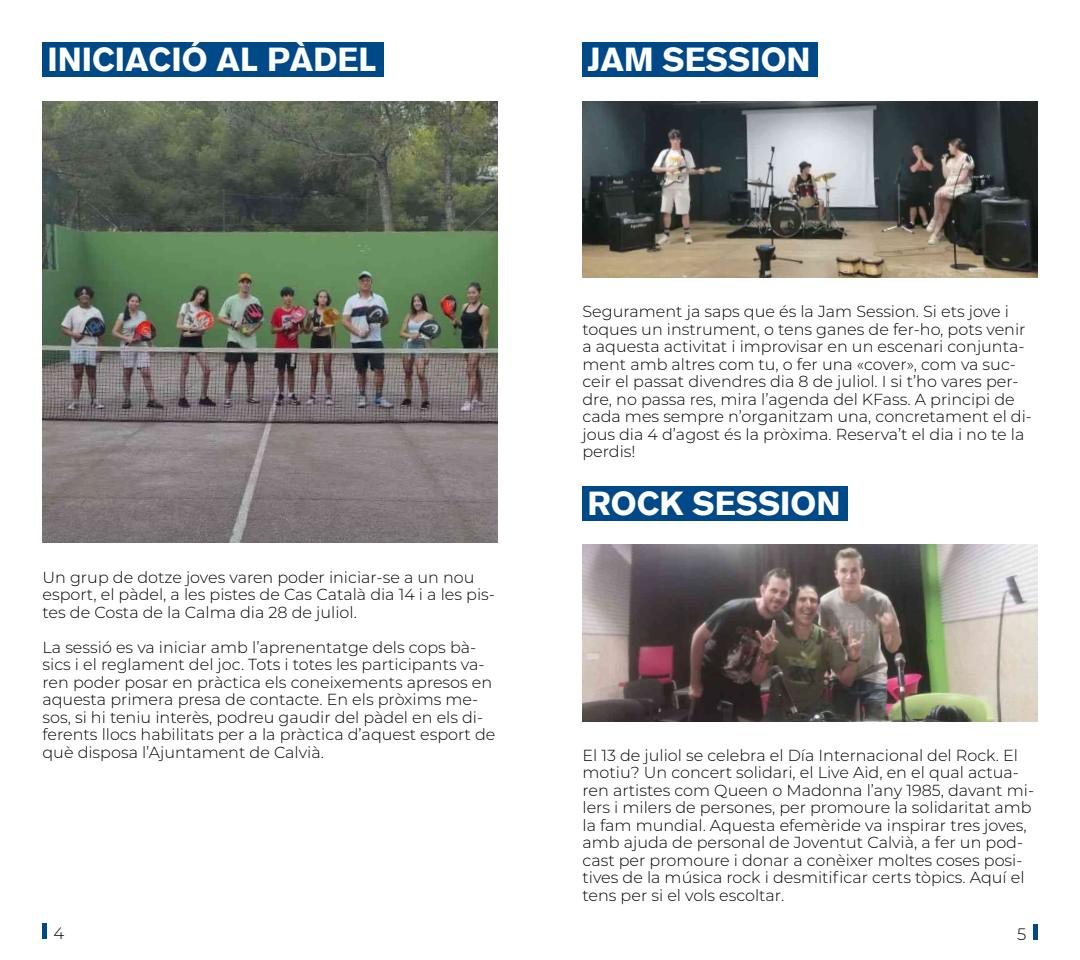
<style>
.page{position:relative;width:1080px;height:960px;background:#fff}
.page>*{position:absolute;margin:0;border:0;box-sizing:border-box;transform-origin:0 0}
.t1{font:900 32.5px "Akzidenz Grotesk";color:#fff}
.t2{font:300 16.5px "Montserrat";color:#000}
.t3{font:300 16px/17.5px "Montserrat";color:#000}
</style>
<div class="page">
<hr style="left:43px;top:923px;width:4px;height:16px;background:#004988">
<hr style="left:1033px;top:924px;width:4px;height:16px;background:#004988">
<div style="left:43px;top:43px;width:341px;height:34px;background:#004988"></div>
<img style="left:43px;top:101px;width:454px;height:442px">
<div style="left:583px;top:43px;width:235px;height:34px;background:#004988"></div>
<img style="left:583px;top:101px;width:454px;height:177px">
<div style="left:583px;top:486px;width:265px;height:34px;background:#004988"></div>
<img style="left:583px;top:544px;width:454px;height:177px">
<h1 class="t1" style="left:47px;top:40px;width:331px">INICIACIÓ AL PÀDEL</h1>
<h1 class="t1" style="left:587px;top:40px;width:225px">JAM SESSION</h1>
<p class="t3" style="left:43px;top:568px;width:454px">Un grup de dotze joves varen poder iniciar-se a un nou esport, el pàdel, a les pistes de Cas Català dia 14 i a les pis&shy;tes de Costa de la Calma dia 28 de juliol.</p>
<p class="t3" style="left:43px;top:638px;width:454px">La sessió es va iniciar amb l’aprenentatge dels cops bà&shy;sics i el reglament del joc. Tots i totes les participants va&shy;ren poder posar en pràctica els coneixements apresos en aquesta primera presa de contacte. En els pròxims me&shy;sos, si hi teniu interès, podreu gaudir del pàdel en els di&shy;ferents llocs habilitats per a la pràctica d’aquest esport de què disposa l’Ajuntament de Calvià.</p>
<p class="t3" style="left:583px;top:303px;width:451px">Segurament ja saps que és la Jam Session. Si ets jove i toques un instrument, o tens ganes de fer-ho, pots venir a aquesta activitat i improvisar en un escenari conjunta&shy;ment amb altres com tu, o fer una «cover», com va suc&shy;ceir el passat divendres dia 8 de juliol. I si t’ho vares per&shy;dre, no passa res, mira l’agenda del KFass. A principi de cada mes sempre n’organitzam una, concretament el di&shy;jous dia 4 d’agost és la pròxima. Reserva’t el dia i no te la perdis!</p>
<h1 class="t1" style="left:587px;top:484px;width:255px">ROCK SESSION</h1>
<p class="t3" style="left:583px;top:746px;width:453px">El 13 de juliol se celebra el Día Internacional del Rock. El motiu? Un concert solidari, el Live Aid, en el qual actua&shy;ren artistes com Queen o Madonna l’any 1985, davant mi&shy;lers i milers de persones, per promoure la solidaritat amb la fam mundial. Aquesta efemèride va inspirar tres joves, amb ajuda de personal de Joventut Calvià, a fer un pod&shy;cast per promoure i donar a conèixer moltes coses posi&shy;tives de la música rock i desmitificar certs tòpics. Aquí el tens per si el vols escoltar.</p>
<p class="t2" style="left:54px;top:922px;width:12px">4</p>
<p class="t2" style="left:1017px;top:923px;width:11px">5</p>
</div>
